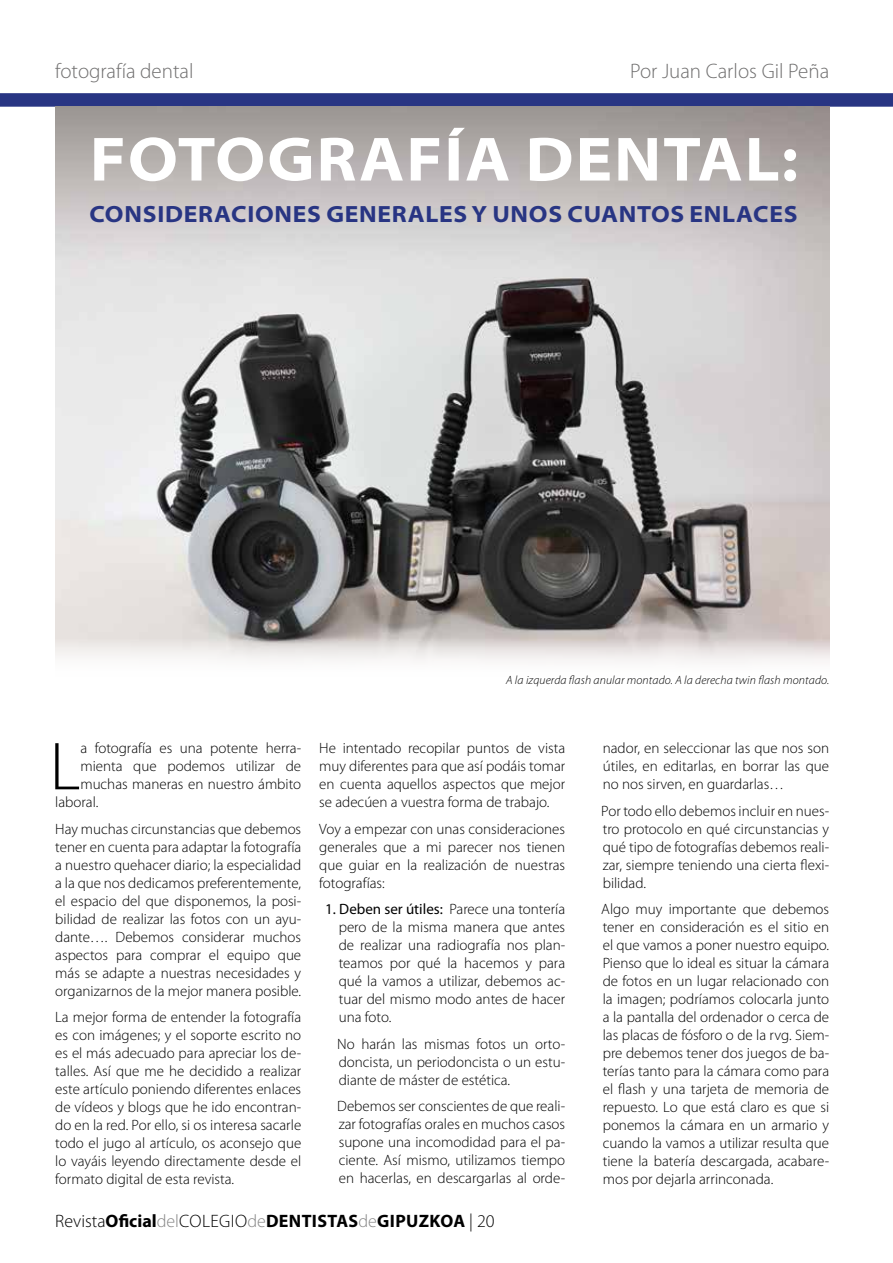
<style>
.page{position:relative;width:893px;height:1263px;background:#fff}
.page>*{position:absolute;margin:0;border:0;box-sizing:border-box;transform-origin:0 0}
.t1{font:300 68.4px "Myriad Pro";color:#000}
.t2{font:700 semi-expanded 63px "Myriad Pro";letter-spacing:.03em;color:#fff}
.t3{font:700 semi-expanded 23.55px "Myriad Pro";letter-spacing:.03em;color:#283583}
.t4{font:300 21px "Myriad Pro";color:#706f6f}
.t5{font:700 18px "Myriad Pro";letter-spacing:.02em;color:#000}
.t6{font:300 15px/18px "Myriad Pro";color:#000;text-align:justify}
.t7{font:italic 300 12px "Myriad Pro";letter-spacing:.01em;color:#000}
.s1{font-weight:400}
.s2{font-weight:300}
.s3{font-weight:300;color:#878787}
</style>
<div class="page">
<div style="left:0;top:93px;width:893px;height:14px;background:#283583"></div>
<img style="left:55px;top:107px;width:774px;height:554px">
<h3 class="t4" style="left:55px;top:59px;width:140px">fotografía dental</h3>
<h3 class="t4" style="left:630px;top:59px;width:201px">Por Juan Carlos Gil Peña</h3>
<h2 class="t2" style="left:90px;top:124px;width:710px">FOTOGRAFÍA DENTAL:</h2>
<h3 class="t3" style="left:90px;top:200px;width:710px">CONSIDERACIONES GENERALES Y UNOS CUANTOS ENLACES</h3>
<p class="t7" style="left:506px;top:673px;width:325px">A la izquerda flash anular montado. A la derecha twin flash montado.</p>
<h1 class="t1" style="left:50px;top:729px;width:32px">L</h1>
<p class="t6" style="left:80px;top:739px;width:222px">a fotografía es una potente herra-</p>
<p class="t6" style="left:80px;top:757px;width:222px">mienta que podemos utilizar de</p>
<p class="t6" style="left:80px;top:775px;width:222px">muchas maneras en nuestro ámbito</p>
<p class="t6" style="left:55px;top:793px;width:45px">laboral.</p>
<p class="t6" style="left:55px;top:820px;width:247px">Hay muchas circunstancias que debemos tener en cuenta para adaptar la fotografía a nuestro quehacer diario; la especialidad a la que nos dedicamos preferentemente, el espacio del que disponemos, la posi&shy;bilidad de realizar las fotos con un ayu&shy;dante…. Debemos considerar muchos aspectos para comprar el equipo que más se adapte a nuestras necesidades y organizarnos de la mejor manera posible.</p>
<p class="t6" style="left:55px;top:1008px;width:247px">La mejor forma de entender la fotografía es con imágenes; y el soporte escrito no es el más adecuado para apreciar los de&shy;talles. Así que me he decidido a realizar este artículo poniendo diferentes enlaces de vídeos y blogs que he ido encontran&shy;do en la red. Por ello, si os interesa sacarle todo el jugo al artículo, os aconsejo que lo vayáis leyendo directamente desde el formato digital de esta revista.</p>
<p class="t6" style="left:319px;top:739px;width:247px">He intentado recopilar puntos de vista muy diferentes para que así podáis tomar en cuenta aquellos aspectos que mejor se adecúen a vuestra forma de trabajo.</p>
<p class="t6" style="left:319px;top:820px;width:247px">Voy a empezar con unas consideraciones generales que a mi parecer nos tienen que guiar en la realización de nuestras fotografías:</p>
<p class="t6" style="left:339px;top:900px;width:228px;text-indent:-14px"><span class="s1">1. Deben ser útiles:</span> Parece una tontería pero de la misma manera que antes de realizar una radiografía nos plan&shy;teamos por qué la hacemos y para qué la vamos a utilizar, debemos ac&shy;tuar del mismo modo antes de hacer una foto.</p>
<p class="t6" style="left:337px;top:1035px;width:229px">No harán las mismas fotos un orto&shy;doncista, un periodoncista o un estu&shy;diante de máster de estética.</p>
<p class="t6" style="left:337px;top:1097px;width:229px">Debemos ser conscientes de que reali&shy;zar fotografías orales en muchos casos supone una incomodidad para el pa&shy;ciente. Así mismo, utilizamos tiempo en hacerlas, en descargarlas al orde-</p>
<p class="t6" style="left:603px;top:739px;width:228px">nador, en seleccionar las que nos son útiles, en editarlas, en borrar las que no nos sirven, en guardarlas…</p>
<p class="t6" style="left:601px;top:802px;width:229px">Por todo ello debemos incluir en nues&shy;tro protocolo en qué circunstancias y qué tipo de fotografías debemos reali&shy;zar, siempre teniendo una cierta flexi&shy;bilidad.</p>
<p class="t6" style="left:601px;top:900px;width:229px">Algo muy importante que debemos tener en consideración es el sitio en el que vamos a poner nuestro equipo.<br>Pienso que lo ideal es situar la cámara de fotos en un lugar relacionado con la imagen; podríamos colocarla junto a la pantalla del ordenador o cerca de las placas de fósforo o de la rvg. Siem&shy;pre debemos tener dos juegos de ba&shy;terías tanto para la cámara como para el flash y una tarjeta de memoria de repuesto. Lo que está claro es que si ponemos la cámara en un armario y cuando la vamos a utilizar resulta que tiene la batería descargada, acabare&shy;mos por dejarla arrinconada.</p>
<p class="t5" style="left:55px;top:1210px;width:441px"><span class="s2">Revista</span>Oficial<span class="s3">del</span><span class="s2">COLEGIO</span><span class="s3">de</span>DENTISTAS<span class="s3">de</span>GIPUZKOA <span class="s2">| 20</span></p>
</div>
